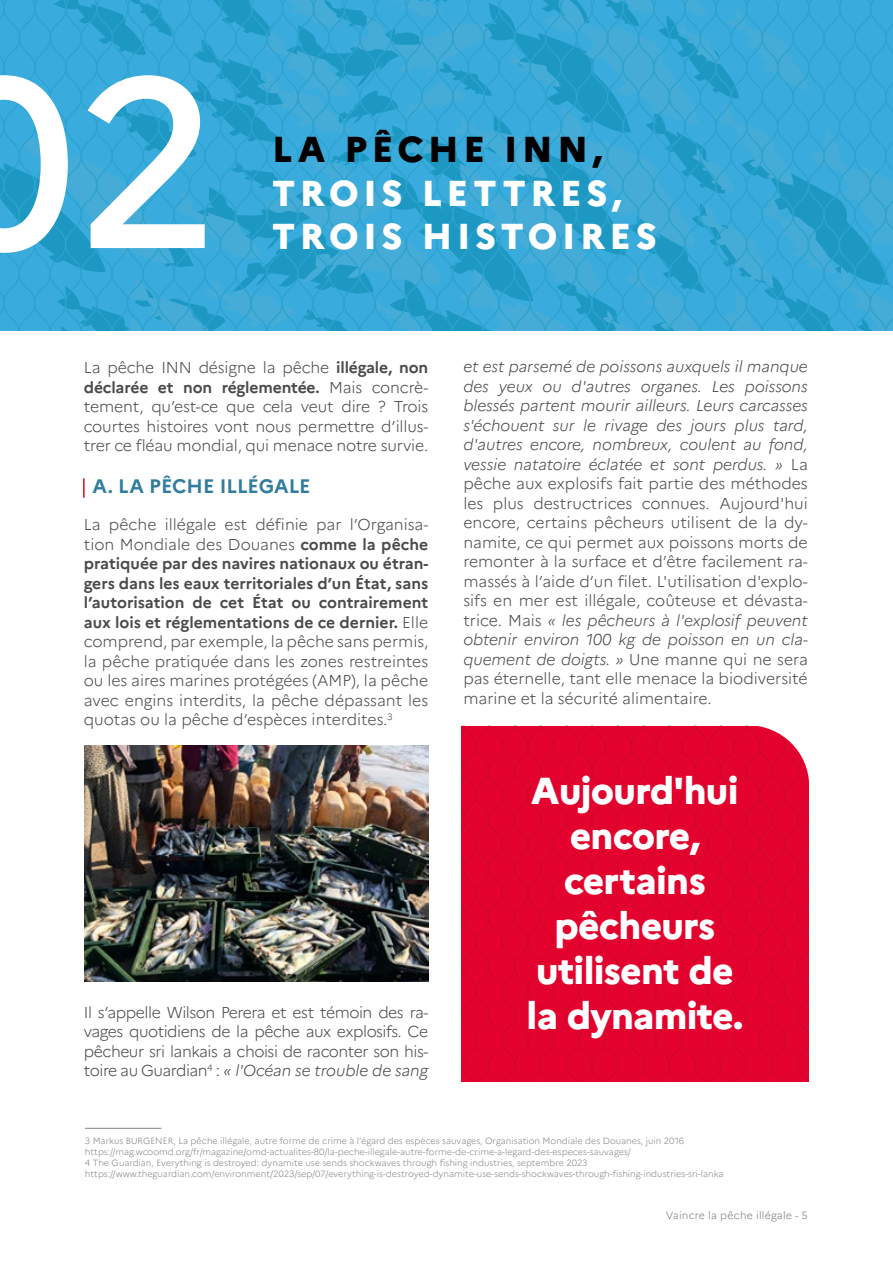
<style>
.page{position:relative;width:893px;height:1263px;background:#fff}
.page>*{position:absolute;margin:0;border:0;box-sizing:border-box;transform-origin:0 0}
.t1{font:500 240px "Marianne";color:#fff}
.t2{font:800 37.5px/45px "Marianne";letter-spacing:-.02em;color:#fff;text-align:center}
.t3{font:800 36px/43.2px "Marianne";letter-spacing:.13em;color:#fff}
.t4{font:800 36px "Marianne";letter-spacing:.13em;color:#000}
.t5{font:700 19.5px "Marianne";color:#317c9f}
.t6{font:300 15.75px/19.5px "Marianne";letter-spacing:-.01em;color:#4a4a49;text-align:justify}
.t7{font:300 10.5px "Marianne";letter-spacing:.02em;color:#7c7b7b}
.t8{font:300 9px/10.8px "Marianne";color:#878786}
.s1{font-weight:700}
.s2{font-style:italic}
</style>
<div class="page">
<svg style="left:0;top:0;width:893px;height:331px;background:#34a6d5"></svg>
<hr style="left:83px;top:478px;width:2px;height:20px;background:#e30613">
<hr style="left:85px;top:1128px;width:76px;height:1px;background:#878786">
<img style="left:85px;top:745px;width:343px;height:236px">
<svg style="left:461px;top:725px;width:348px;height:356px;background:#e2052f"></svg>
<h1 class="t1" style="left:-68px;top:68px;width:289px">02</h1>
<h3 class="t4" style="left:272px;top:130px;width:332px">LA PÊCHE INN,</h3>
<h3 class="t3" style="left:272px;top:172px;width:386px">TROIS LETTRES,<br>TROIS HISTOIRES</h3>
<p class="t6" style="left:84px;top:359px;width:346px">La pêche INN désigne la pêche <span class="s1">illégale, non déclarée et non réglementée.</span> Mais concrè&shy;tement, qu’est-ce que cela veut dire ? Trois courtes histoires vont nous permettre d’illus&shy;trer ce fléau mondial, qui menace notre survie.</p>
<p class="t5" style="left:92px;top:475px;width:220px">A. LA PÊCHE ILLÉGALE</p>
<p class="t6" style="left:84px;top:516px;width:346px">La pêche illégale est définie par l’Organisa&shy;tion Mondiale des Douanes <span class="s1">comme la pêche pratiquée par des navires nationaux ou étran&shy;gers dans les eaux territoriales d’un État, sans l’autorisation de cet État ou contrairement aux lois et réglementations de ce dernier.</span> Elle comprend, par exemple, la pêche sans permis, la pêche pratiquée dans les zones restreintes ou les aires marines protégées (AMP), la pêche avec engins interdits, la pêche dépassant les quotas ou la pêche d’espèces interdites.<sup>3</sup></p>
<p class="t6" style="left:84px;top:1003px;width:346px">Il s’appelle Wilson Perera et est témoin des ra&shy;vages quotidiens de la pêche aux explosifs. Ce pêcheur sri lankais a choisi de raconter son his&shy;toire au Guardian<sup>4</sup> : <span class="s2">« l'Océan se trouble de sang</span></p>
<p class="t6" style="left:463px;top:358px;width:346px"><span class="s2">et est parsemé de poissons auxquels il manque des yeux ou d'autres organes. Les poissons blessés partent mourir ailleurs. Leurs carcasses s'échouent sur le rivage des jours plus tard, d'autres encore, nombreux, coulent au fond, vessie natatoire éclatée et sont perdus. »</span> La pêche aux explosifs fait partie des méthodes les plus destructrices connues. Aujourd'hui encore, certains pêcheurs utilisent de la dy&shy;namite, ce qui permet aux poissons morts de remonter à la surface et d’être facilement ra&shy;massés à l’aide d’un filet. L'utilisation d'explo&shy;sifs en mer est illégale, coûteuse et dévasta&shy;trice. Mais <span class="s2">« les pêcheurs à l'explosif peuvent obtenir environ 100 kg de poisson en un cla&shy;quement de doigts. »</span> Une manne qui ne sera pas éternelle, tant elle menace la biodiversité marine et la sécurité alimentaire.</p>
<h2 class="t2" style="left:527px;top:770px;width:218px">Aujourd'hui encore, certains pêcheurs utilisent de la dynamite.</h2>
<p class="t8" style="left:85px;top:1136px;width:640px">3 Markus BURGENER, La pêche illégale, autre forme de crime à l’égard des espèces sauvages, Organisation Mondiale des Douanes, juin 2016 https://mag.wcoomd.org/fr/magazine/omd-actualites-80/la-peche-illegale-autre-forme-de-crime-a-legard-des-especes-sauvages/<br>4 The Guardian, Everything is destroyed: dynamite use sends shockwaves through fishing industries, septembre 2023 https://www.theguardian.com/environment/2023/sep/07/everything-is-destroyed-dynamite-use-sends-shockwaves-through-fishing-industries-sri-lanka</p>
<p class="t7" style="left:666px;top:1209px;width:144px">Vaincre la pêche illégale - 5</p>
</div>
